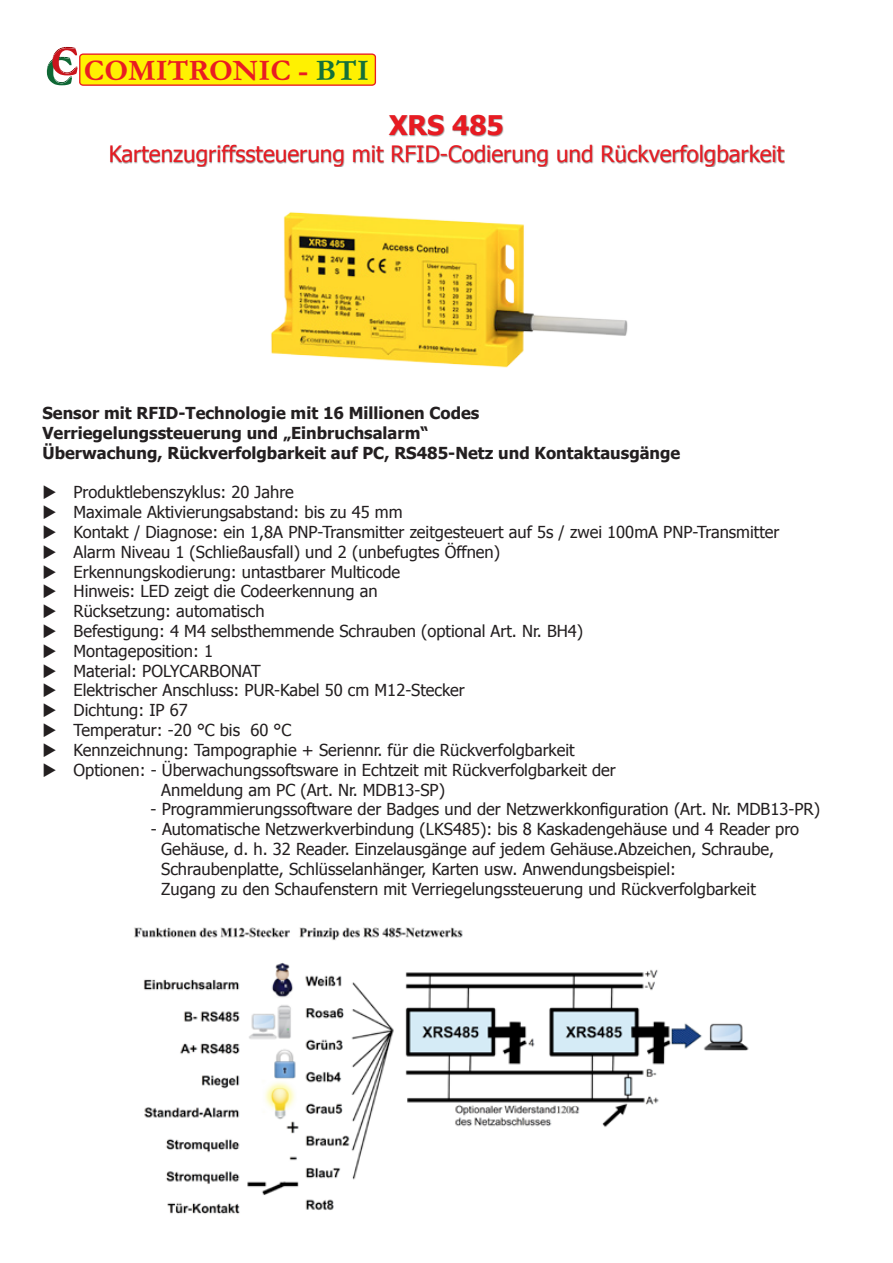
<style>
.page{position:relative;width:893px;height:1263px;background:#fff}
.page>*{position:absolute;margin:0;border:0;box-sizing:border-box;transform-origin:0 0}
.t1{font:700 30.15px "Garamond";color:#e91c22}
.t2{font:700 27px "Tahoma";color:#e71b22}
.t3{font:22.5px "Tahoma";color:#e71b22}
.t4{font:16.5px/19.8px "Tahoma";color:#231f20}
.t5{font:700 16.5px/19.8px "Tahoma";color:#231f20}
.s1{color:#157039}
</style>
<div class="page">
<div style="left:80px;top:54px;width:295px;height:31px;background:#fff101;border-radius:3px"></div>
<div style="left:79px;top:53px;width:297px;height:33px;border:1px solid #e91c22;border-radius:3px"></div>
<svg style="left:47px;top:47px;width:31px;height:38px"></svg>
<div style="left:110px;top:115px;width:674px;height:52px;background:#231f20;opacity:.5"></div>
<img style="left:271px;top:212px;width:357px;height:156px">
<img style="left:134px;top:927px;width:615px;height:287px">
<h1 class="t1" style="left:84px;top:52px;width:287px">COMITRONIC - <span class="s1">BTI</span></h1>
<h2 class="t2" style="left:389px;top:108px;width:116px">XRS 485</h2>
<h3 class="t3" style="left:109px;top:140px;width:677px">Kartenzugriffssteuerung mit RFID-Codierung und Rückverfolgbarkeit</h3>
<p class="t5" style="left:43px;top:403px;width:639px">Sensor mit RFID-Technologie mit 16 Millionen Codes<br>Verriegelungssteuerung und „Einbruchsalarm“<br>Überwachung, Rückverfolgbarkeit auf PC, RS485-Netz und Kontaktausgänge</p>
<p class="t4" style="left:43px;top:482px;width:253px">◆ Produktlebenszyklus: 20 Jahre</p>
<p class="t4" style="left:43px;top:502px;width:362px">◆ Maximale Aktivierungsabstand: bis zu 45 mm</p>
<p class="t4" style="left:43px;top:522px;width:738px">◆ Kontakt / Diagnose: ein 1,8A PNP-Transmitter zeitgesteuert auf 5s / zwei 100mA PNP-Transmitter</p>
<p class="t4" style="left:43px;top:541px;width:459px">◆ Alarm Niveau 1 (Schließausfall) und 2 (unbefugtes Öffnen)</p>
<p class="t4" style="left:43px;top:561px;width:359px">◆ Erkennungskodierung: untastbarer Multicode</p>
<p class="t4" style="left:43px;top:581px;width:337px">◆ Hinweis: LED zeigt die Codeerkennung an</p>
<p class="t4" style="left:43px;top:601px;width:224px">◆ Rücksetzung: automatisch</p>
<p class="t4" style="left:43px;top:621px;width:542px">◆ Befestigung: 4 M4 selbsthemmende Schrauben (optional Art. Nr. BH4)</p>
<p class="t4" style="left:43px;top:640px;width:172px">◆ Montageposition: 1</p>
<p class="t4" style="left:43px;top:660px;width:220px">◆ Material: POLYCARBONAT</p>
<p class="t4" style="left:43px;top:680px;width:424px">◆ Elektrischer Anschluss: PUR-Kabel 50 cm M12-Stecker</p>
<p class="t4" style="left:43px;top:700px;width:147px">◆ Dichtung: IP 67</p>
<p class="t4" style="left:43px;top:720px;width:250px">◆ Temperatur: -20 °C bis 60 °C</p>
<p class="t4" style="left:43px;top:739px;width:534px">◆ Kennzeichnung: Tampographie + Seriennr. für die Rückverfolgbarkeit</p>
<p class="t4" style="left:161px;top:759px;width:456px;text-indent:-119px">◆ Optionen: - Überwachungssoftsware in Echtzeit mit Rückverfolgbarkeit der<br>Anmeldung am PC (Art. Nr. MDB13-SP)</p>
<p class="t4" style="left:151px;top:799px;width:671px">- Programmierungssoftware der Badges und der Netzwerkkonfiguration (Art. Nr. MDB13-PR)</p>
<p class="t4" style="left:161px;top:819px;width:639px;text-indent:-10px">- Automatische Netzwerkverbindung (LKS485): bis 8 Kaskadengehäuse und 4 Reader pro Gehäuse, d. h. 32 Reader. Einzelausgänge auf jedem Gehäuse.Abzeichen, Schraube, Schraubenplatte, Schlüsselanhänger, Karten usw. Anwendungsbeispiel:<br>Zugang zu den Schaufenstern mit Verriegelungssteuerung und Rückverfolgbarkeit</p>
</div>
